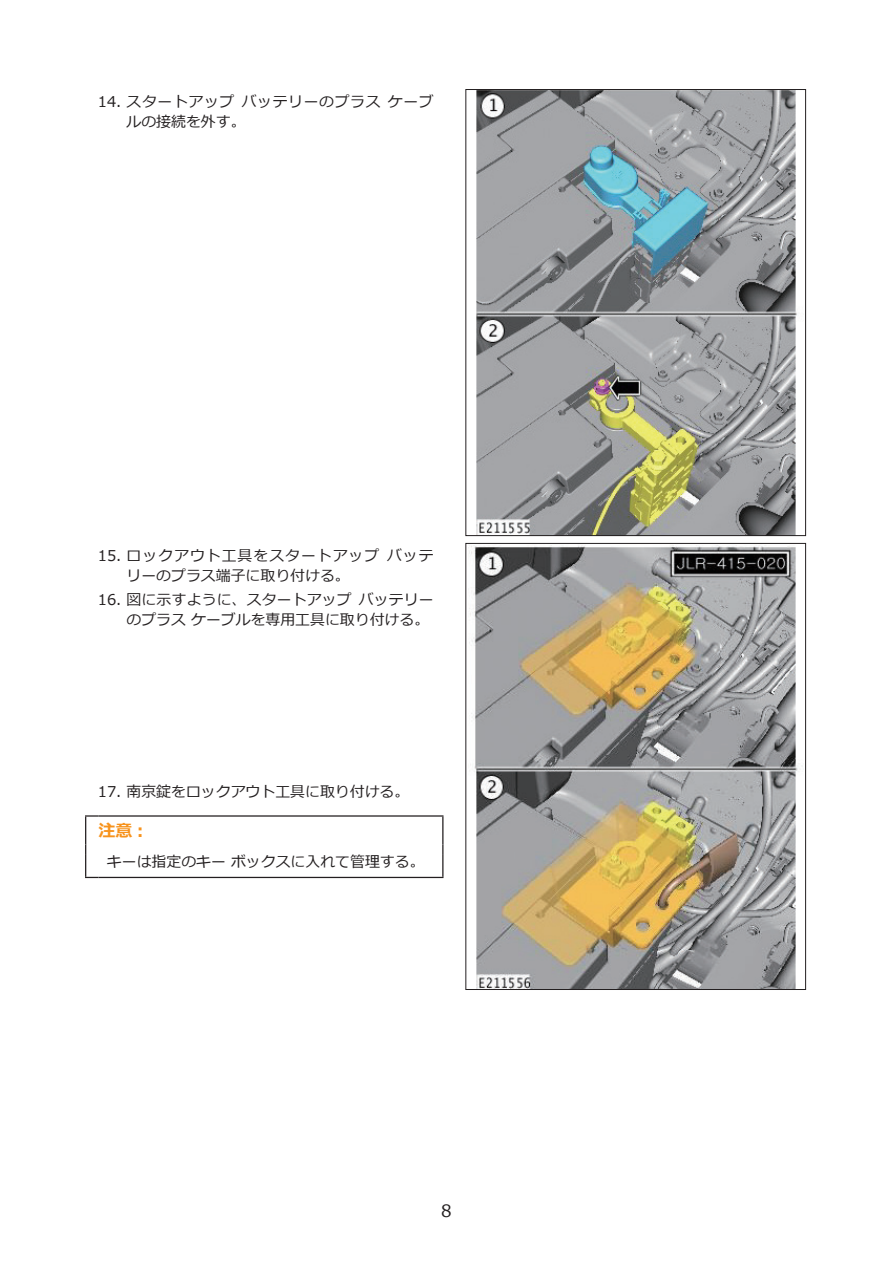
<style>
.page{position:relative;width:893px;height:1263px;background:#fff}
.page>*{position:absolute;margin:0;border:0;box-sizing:border-box;transform-origin:0 0}
.t1{font:700 16.95px "Meiryo";color:#f7931d}
.t2{font:16.95px "Meiryo";color:#231f20}
.t3{font:14.85px/20.2px "Meiryo";color:#231f20}
.t4{font:14.85px/20.2px "Meiryo";letter-spacing:.065em;color:#231f20;text-align:center}
.t5{font:14.85px "Meiryo";letter-spacing:.04em;color:#231f20}
</style>
<div class="page">
<img style="left:476px;top:91px;width:321px;height:443px">
<div style="left:466px;top:89px;width:340px;height:447px;border:1px solid #231f20"></div>
<svg style="left:85px;top:815px;width:358px;height:63px"></svg>
<hr style="left:99px;top:877px;width:344px;height:1px;background:#231f20">
<img style="left:469px;top:545px;width:334px;height:443px">
<div style="left:466px;top:543px;width:340px;height:447px;border:1px solid #231f20"></div>
<p class="t3" style="left:388px;top:92px;width:47px">ケーブ</p>
<p class="t3" style="left:127px;top:92px;width:121px;text-indent:-29px">14. スタートアップルの接続を外す。</p>
<p class="t5" style="left:242px;top:91px;width:140px">バッテリーのプラス</p>
<p class="t4" style="left:98px;top:546px;width:283px">15. ロックアウト工具をスタートアップリーのプラス端子に取り付ける。</p>
<p class="t3" style="left:359px;top:590px;width:77px">バッテリー</p>
<p class="t3" style="left:387px;top:546px;width:48px">バッテ</p>
<p class="t3" style="left:127px;top:590px;width:304px;text-indent:-29px">16. 図に示すように、スタートアップ<br>のプラスケーブルを専用工具に取り付ける。</p>
<p class="t3" style="left:98px;top:782px;width:313px">17. 南京錠をロックアウト工具に取り付ける。</p>
<p class="t1" style="left:99px;top:819px;width:47px">注意:</p>
<p class="t3" style="left:107px;top:852px;width:319px">キーは指定のキーボックスに入れて管理する。</p>
<p class="t2" style="left:441px;top:1199px;width:12px">8</p>
</div>
